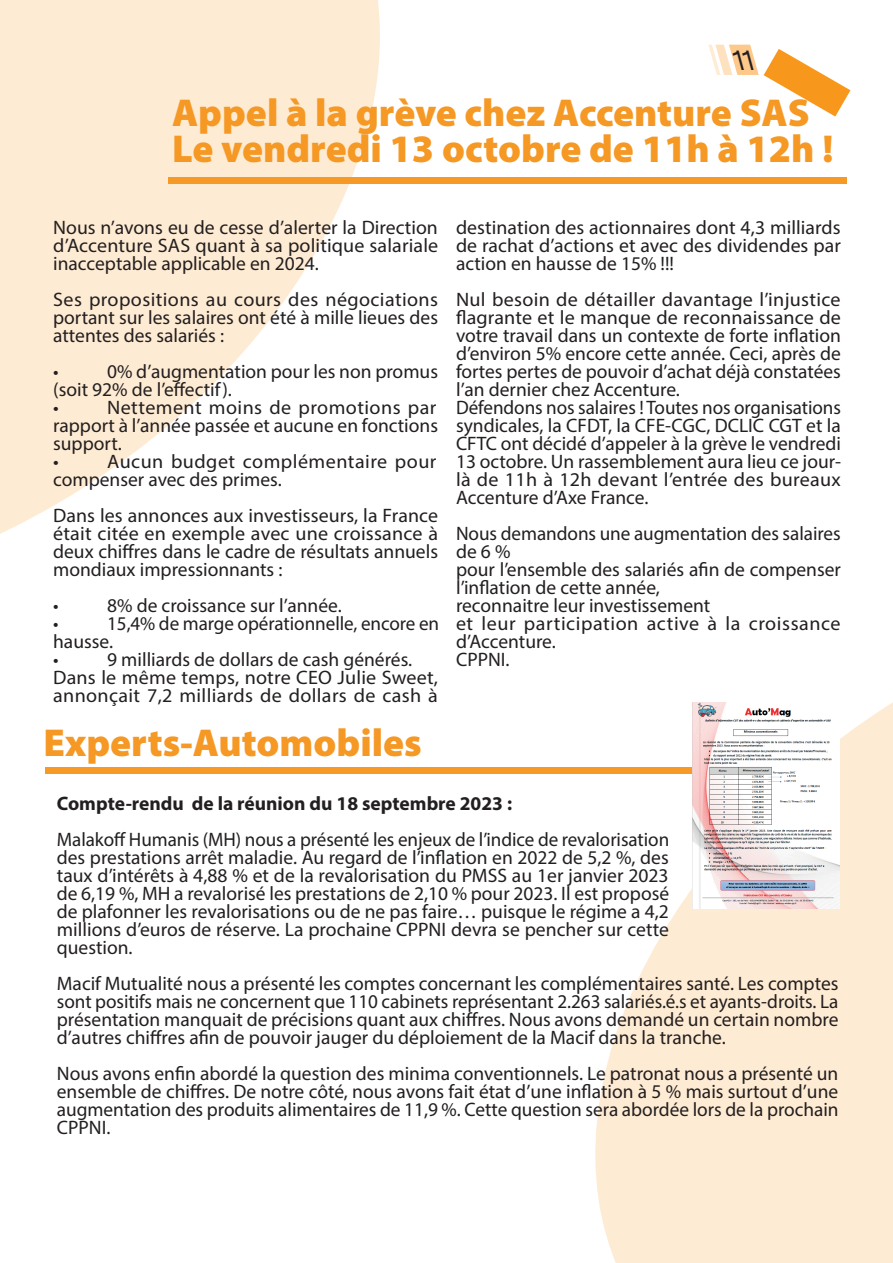
<style>
.page{position:relative;width:893px;height:1263px;background:#fff}
.page>*{position:absolute;margin:0;border:0;box-sizing:border-box;transform-origin:0 0}
.t1{font:900 39px/36px "Myriad Pro";color:#f59824}
.t2{font:italic 600 27px "Aldo";color:#231f20}
.t3{font:19.5px/18px "Myriad Pro";color:#231f20;text-align:justify}
.t4{font:19.5px/18px "Myriad Pro";letter-spacing:.02em;color:#231f20}
.t5{font:700 19.5px "Myriad Pro";color:#231f20}
</style>
<div class="page">
<svg style="left:0;top:0;width:448px;height:534px;fill:#feebd3"></svg>
<svg style="left:708px;top:45px;width:142px;height:72px"></svg>
<svg style="left:595px;top:702px;width:298px;height:561px;fill:#feebd3"></svg>
<div style="left:46px;top:767px;width:678px;height:7px;background:#f79925"></div>
<div style="left:168px;top:177px;width:678px;height:6px;background:#f79925"></div>
<img style="left:692px;top:702px;width:148px;height:206px">
<h2 class="t2" style="left:737px;top:45px;width:29px">11</h2>
<h1 class="t1" style="left:172px;top:93px;width:663px">Appel à la grève chez Accenture SAS<br>Le vendredi 13 octobre de 11h à 12h !</h1>
<p class="t3" style="left:53px;top:218px;width:387px">Nous n’avons eu de cesse d’alerter la Direction d’Accenture SAS quant à sa politique salariale inacceptable applicable en 2024.</p>
<p class="t3" style="left:53px;top:290px;width:386px">Ses propositions au cours des négociations portant sur les salaires ont été à mille lieues des attentes des salariés :</p>
<p class="t3" style="left:53px;top:362px;width:7px">•</p>
<p class="t3" style="left:53px;top:362px;width:386px;text-align:left;text-indent:54px">0% d’augmentation pour les non promus (soit 92% de l’effectif).<br>•</p>
<p class="t3" style="left:53px;top:398px;width:386px;text-align:left;text-indent:54px">Nettement moins de promotions par rapport à l’année passée et aucune en fonctions support.<br>•</p>
<p class="t4" style="left:53px;top:452px;width:385px;text-indent:54px">Aucun budget complémentaire pour compenser avec des primes.</p>
<p class="t3" style="left:53px;top:506px;width:386px">Dans les annonces aux investisseurs, la France était citée en exemple avec une croissance à deux chiffres dans le cadre de résultats annuels mondiaux impressionnants :</p>
<p class="t3" style="left:53px;top:596px;width:7px">•</p>
<p class="t3" style="left:107px;top:596px;width:236px">8% de croissance sur l’année.</p>
<p class="t3" style="left:53px;top:614px;width:7px">•</p>
<p class="t3" style="left:53px;top:614px;width:387px;text-align:left;text-indent:54px">15,4% de marge opérationnelle, encore en hausse.<br>•</p>
<p class="t3" style="left:53px;top:650px;width:386px;text-align:left;text-indent:54px">9 milliards de dollars de cash générés.<br>Dans le même temps, notre CEO Julie Sweet, annonçait 7,2 milliards de dollars de cash à</p>
<h1 class="t1" style="left:44px;top:723px;width:380px">Experts-Automobiles</h1>
<p class="t3" style="left:456px;top:218px;width:386px">destination des actionnaires dont 4,3 milliards de rachat d’actions et avec des dividendes par action en hausse de 15% !!!</p>
<p class="t3" style="left:456px;top:290px;width:386px;text-align:left">Nul besoin de détailler davantage l’injustice flagrante et le manque de reconnaissance de votre travail dans un contexte de forte inflation d’environ 5% encore cette année. Ceci, après de fortes pertes de pouvoir d’achat déjà constatées l’an dernier chez Accenture.<br>Défendons nos salaires ! Toutes nos organisations syndicales, la CFDT, la CFE-CGC, DCLIC CGT et la CFTC ont décidé d’appeler à la grève le vendredi 13 octobre. Un rassemblement aura lieu ce jour&shy;là de 11h à 12h devant l’entrée des bureaux Accenture d’Axe France.</p>
<p class="t3" style="left:456px;top:524px;width:386px;text-align:left">Nous demandons une augmentation des salaires de 6 %<br>pour l’ensemble des salariés afin de compenser l’inflation de cette année,<br>reconnaitre leur investissement<br>et leur participation active à la croissance d’Accenture.<br>CPPNI.</p>
<p class="t5" style="left:57px;top:791px;width:457px">Compte-rendu de la réunion du 18 septembre 2023 :</p>
<p class="t3" style="left:57px;top:830px;width:614px">Malakoff Humanis (MH) nous a présenté les enjeux de l’indice de revalorisation des prestations arrêt maladie. Au regard de l’inflation en 2022 de 5,2 %, des taux d’intérêts à 4,88 % et de la revalorisation du PMSS au 1er janvier 2023 de 6,19 %, MH a revalorisé les prestations de 2,10 % pour 2023. Il est proposé de plafonner les revalorisations ou de ne pas faire… puisque le régime a 4,2 millions d’euros de réserve. La prochaine CPPNI devra se pencher sur cette question.</p>
<p class="t3" style="left:57px;top:974px;width:783px">Macif Mutualité nous a présenté les comptes concernant les complémentaires santé. Les comptes sont positifs mais ne concernent que 110 cabinets représentant 2.263 salariés.é.s et ayants-droits. La présentation manquait de précisions quant aux chiffres. Nous avons demandé un certain nombre d’autres chiffres afin de pouvoir jauger du déploiement de la Macif dans la tranche.</p>
<p class="t3" style="left:57px;top:1064px;width:783px">Nous avons enfin abordé la question des minima conventionnels. Le patronat nous a présenté un ensemble de chiffres. De notre côté, nous avons fait état d’une inflation à 5 % mais surtout d’une augmentation des produits alimentaires de 11,9 %. Cette question sera abordée lors de la prochain CPPNI.</p>
</div>
